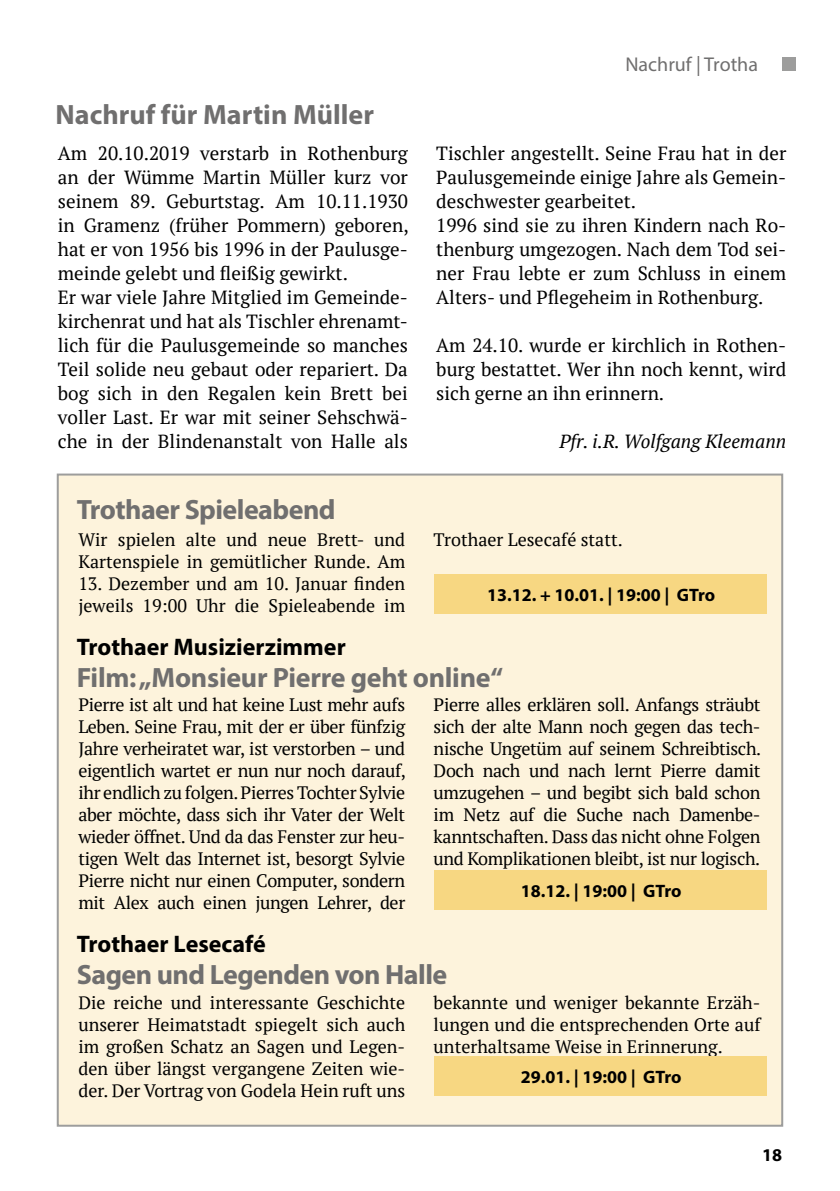
<style>
.page{position:relative;width:840px;height:1191px;background:#fff}
.page>*{position:absolute;margin:0;border:0;box-sizing:border-box;transform-origin:0 0}
.t1{font:700 28px "Myriad Pro";letter-spacing:-.015em;color:#706f6f}
.t2{font:700 24px "Myriad Pro";color:#000}
.t3{font:20px "Myriad Pro";color:#706f6f}
.t4{font:19px/24px "PT Serif";color:#000}
.t5{font:italic 19px "PT Serif";color:#000}
.t6{font:18px/22px "PT Serif";color:#000;text-align:justify}
.t7{font:700 18px "Myriad Pro";color:#000}
</style>
<div class="page">
<div style="left:781px;top:57px;width:14px;height:14px;background:#9d9d9c"></div>
<div style="left:57px;top:473px;width:725px;height:653px;background:#fdf3dc;border:2px solid #9d9d9c"></div>
<div style="left:434px;top:870px;width:331px;height:40px;background:#f7d782"></div>
<div style="left:434px;top:574px;width:331px;height:40px;background:#f7d782"></div>
<div style="left:434px;top:1056px;width:331px;height:40px;background:#f7d782"></div>
<h1 class="t1" style="left:56px;top:96px;width:320px">Nachruf für Martin Müller</h1>
<p class="t3" style="left:625px;top:52px;width:134px">Nachruf | Trotha</p>
<p class="t4" style="left:58px;top:141px;width:352px">Am 20.10.2019 verstarb in Rothenburg an der Wümme Martin Müller kurz vor seinem 89. Geburtstag. Am 10.11.1930 in Gramenz (früher Pommern) geboren, hat er von 1956 bis 1996 in der Paulusge&shy;meinde gelebt und fleißig gewirkt.<br>Er war viele Jahre Mitglied im Gemeinde&shy;kirchenrat und hat als Tischler ehrenamt&shy;lich für die Paulusgemeinde so manches Teil solide neu gebaut oder repariert. Da bog sich in den Regalen kein Brett bei voller Last. Er war mit seiner Sehschwä&shy;che in der Blindenanstalt von Halle als</p>
<p class="t4" style="left:436px;top:141px;width:351px">Tischler angestellt. Seine Frau hat in der Paulusgemeinde einige Jahre als Gemein&shy;deschwester gearbeitet.<br>1996 sind sie zu ihren Kindern nach Ro&shy;thenburg umgezogen. Nach dem Tod sei&shy;ner Frau lebte er zum Schluss in einem Alters- und Pflegeheim in Rothenburg.</p>
<p class="t4" style="left:436px;top:333px;width:351px;text-align:justify">Am 24.10. wurde er kirchlich in Rothen&shy;burg bestattet. Wer ihn noch kennt, wird sich gerne an ihn erinnern.</p>
<p class="t5" style="left:559px;top:429px;width:228px">Pfr. i.R. Wolfgang Kleemann</p>
<h1 class="t1" style="left:77px;top:491px;width:260px">Trothaer Spieleabend</h1>
<p class="t6" style="left:78px;top:528px;width:328px">Wir spielen alte und neue Brett- und<br>Kartenspiele in gemütlicher Runde. Am</p>
<p class="t6" style="left:78px;top:572px;width:328px">13. Dezember und am 10. Januar finden jeweils 19:00 Uhr die Spieleabende im</p>
<p class="t6" style="left:433px;top:528px;width:190px">Trothaer Lesecafé statt.</p>
<p class="t7" style="left:486px;top:583px;width:229px">13.12. + 10.01. | 19:00 | GTro</p>
<h2 class="t2" style="left:77px;top:631px;width:270px">Trothaer Musizierzimmer</h2>
<h1 class="t1" style="left:77px;top:659px;width:427px">Film: „Monsieur Pierre geht online“</h1>
<p class="t6" style="left:78px;top:694px;width:329px">Pierre ist alt und hat keine Lust mehr aufs Leben. Seine Frau, mit der er über fünfzig Jahre verheiratet war, ist verstorben – und eigentlich wartet er nun nur noch darauf, ihr endlich zu folgen. Pierres Tochter Sylvie aber möchte, dass sich ihr Vater der Welt wieder öffnet. Und da das Fenster zur heu&shy;tigen Welt das Internet ist, besorgt Sylvie Pierre nicht nur einen Computer, sondern mit Alex auch einen jungen Lehrer, der</p>
<p class="t6" style="left:433px;top:694px;width:329px">Pierre alles erklären soll. Anfangs sträubt sich der alte Mann noch gegen das tech&shy;nische Ungetüm auf seinem Schreibtisch.<br>Doch nach und nach lernt Pierre damit umzugehen – und begibt sich bald schon im Netz auf die Suche nach Damenbe&shy;kanntschaften. Dass das nicht ohne Folgen und Komplikationen bleibt, ist nur logisch.</p>
<p class="t7" style="left:520px;top:879px;width:162px">18.12. | 19:00 | GTro</p>
<h2 class="t2" style="left:77px;top:928px;width:190px">Trothaer Lesecafé</h2>
<h1 class="t1" style="left:77px;top:956px;width:372px">Sagen und Legenden von Halle</h1>
<p class="t6" style="left:78px;top:991px;width:328px">Die reiche und interessante Geschichte unserer Heimatstadt spiegelt sich auch im großen Schatz an Sagen und Legen&shy;den über längst vergangene Zeiten wie&shy;der. Der Vortrag von Godela Hein ruft uns</p>
<p class="t6" style="left:433px;top:991px;width:328px">bekannte und weniger bekannte Erzäh&shy;lungen und die entsprechenden Orte auf unterhaltsame Weise in Erinnerung.</p>
<p class="t7" style="left:520px;top:1065px;width:162px">29.01. | 19:00 | GTro</p>
<p class="t7" style="left:761px;top:1143px;width:21px">18</p>
</div>
